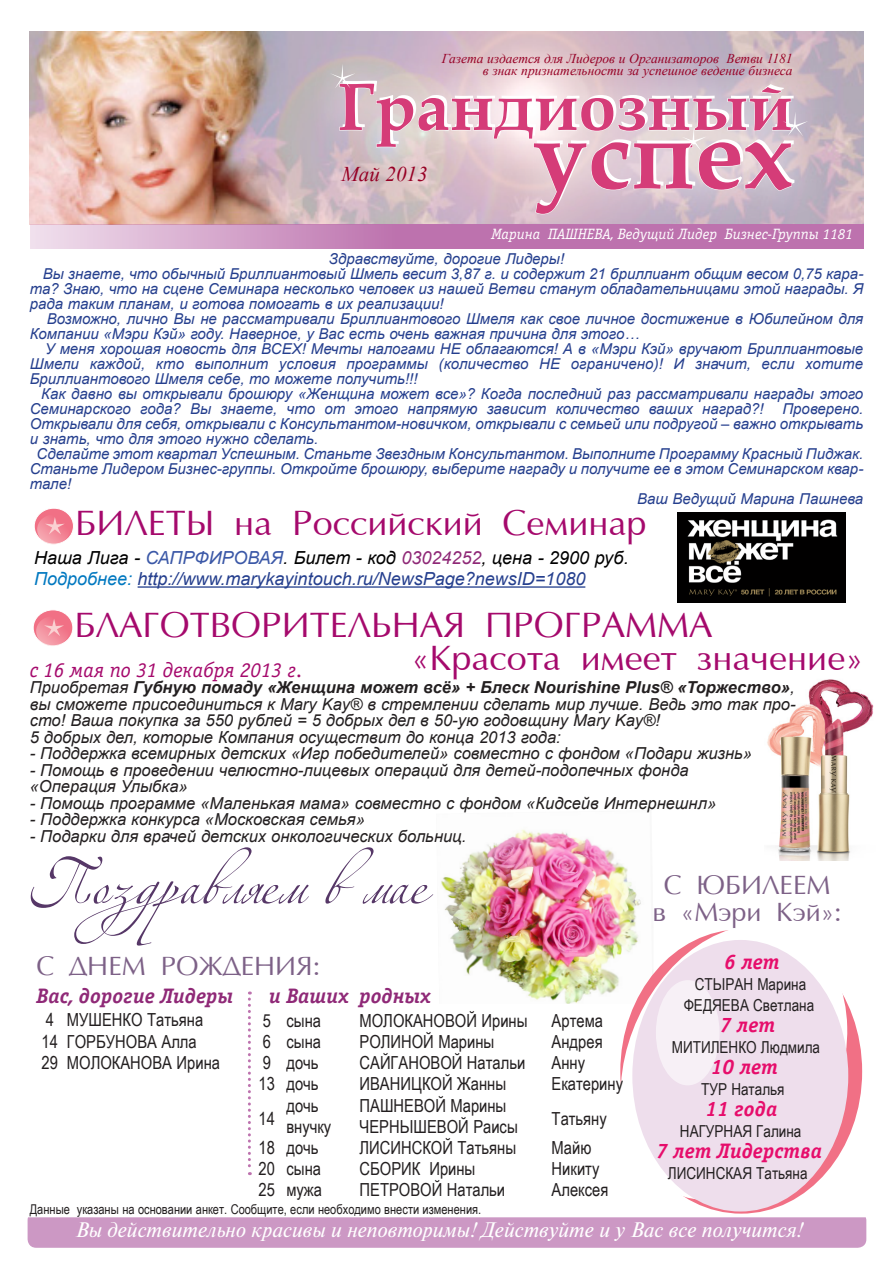
<style>
.page{position:relative;width:893px;height:1263px;background:#fff}
.page>*{position:absolute;margin:0;border:0;box-sizing:border-box;transform-origin:0 0}
.osnova{font:700 97.5px "Book Antiqua";color:#d53c78}
.osnova-2{font:82.5px "Zeferino Three";color:#563767}
.osnova-3{font:700 67.5px "Book Antiqua";color:#d53c78}
.osnova-4{font:36px "AG Opt Cyrillic Normal";color:#a5096c}
.osnova-5{font:27px "AG Opt Cyrillic Normal";color:#7d6187}
.osnova-6{font:italic 21px "Newton C";color:#fff}
.osnova-7{font:italic 700 21px "Officina Serif C";color:#e60d6b}
.osnova-8{font:italic 700 21px "Officina Serif C";color:#8f2977}
.osnova-9{font:italic 21px "Officina Serif C";color:#a5096c}
.osnova-10{font:italic 21px "Times New Roman";color:#970125}
.osnova-11{font:18px/21.3px "Arial Narrow";color:#231f20}
.osnova-12{font:italic 18px "Arial";color:#253f8e}
.osnova-13{font:italic 18px "Arial";color:#000}
.osnova-14{font:italic 16.5px/16.5px "Arial";color:#231f20;text-align:justify}
.osnova-15{font:16.5px "Arial Narrow";color:#231f20}
.osnova-16{font:italic 15px/15px "Arial";color:#253f8e;text-align:justify}
.osnova-17{font:italic 15px "Officina Serif C";color:#fff}
.osnova-18{font:italic 13.5px "Times New Roman";color:#970125}
.osnova-19{font:13.5px "Arial Narrow";color:#231f20}
.s1{color:#3b58a7}
.s2{color:#8f2977}
.s3{color:#0078c0}
.s4{font-weight:700}
</style>
<div class="page">
<img style="left:767px;top:679px;width:107px;height:181px">
<img style="left:441px;top:810px;width:210px;height:194px">
<div style="left:28px;top:1217px;width:838px;height:31px;background:#cc98c4"></div>
<img style="left:30px;top:32px;width:833px;height:192px">
<svg style="left:308px;top:42px;width:521px;height:207px"></svg>
<svg style="left:330px;top:64px;width:478px;height:151px"></svg>
<svg style="left:613px;top:901px;width:242px;height:323px"></svg>
<div style="left:632px;top:940px;width:216px;height:271px;background:#eedeec;border-radius:50%"></div>
<div style="left:656px;top:980px;width:63px;height:105px;background:#f7f0f6;border-radius:50%"></div>
<svg style="left:248px;top:991px;width:3px;height:184px"></svg>
<svg style="left:30px;top:224px;width:833px;height:24px;fill:#bd72ae"></svg>
<svg style="left:34px;top:508px;width:39px;height:36px"></svg>
<div style="left:34px;top:508px;width:40px;height:36px;border:1px solid #fff;border-radius:50%"></div>
<svg style="left:37px;top:515px;width:33px;height:29px"></svg>
<svg style="left:45px;top:517px;width:20px;height:17px"></svg>
<svg style="left:33px;top:610px;width:40px;height:36px"></svg>
<div style="left:33px;top:609px;width:40px;height:37px;border:1px solid #fff;border-radius:50%"></div>
<svg style="left:36px;top:616px;width:33px;height:30px"></svg>
<svg style="left:44px;top:619px;width:20px;height:17px"></svg>
<hr style="left:138px;top:586px;width:447px;height:2px;background:#253f8e">
<img style="left:677px;top:512px;width:169px;height:90px">
<p class="osnova-18" style="left:442px;top:49px;width:352px">Газета издается для Лидеров и Организаторов Ветви 1181</p>
<p class="osnova-18" style="left:483px;top:61px;width:311px">в знак признательности за успешное ведение бизнеса</p>
<p class="osnova-3" style="left:337px;top:61px;width:457px">Грандиозный</p>
<p class="osnova-10" style="left:342px;top:160px;width:87px">Май 2013</p>
<p class="osnova" style="left:534px;top:89px;width:261px">успех</p>
<p class="osnova-17" style="left:491px;top:226px;width:363px">Марина ПАШНЕВА, Ведущий Лидер Бизнес-Группы 1181</p>
<p class="osnova-16" style="left:329px;top:251px;width:237px">Здравствуйте, дорогие Лидеры!</p>
<p class="osnova-16" style="left:30px;top:266px;width:835px;text-indent:13px">Вы знаете, что обычный Бриллиантовый Шмель весит 3,87 г. и содержит 21 бриллиант общим весом 0,75 кара&shy;та? Знаю, что на сцене Семинара несколько человек из нашей Ветви станут обладательницами этой награды. Я рада таким планам, и готова помогать в их реализации!</p>
<p class="osnova-16" style="left:30px;top:311px;width:835px;text-indent:17px">Возможно, лично Вы не рассматривали Бриллиантового Шмеля как свое личное достижение в Юбилейном для<br>Компании «Мэри Кэй» году. Наверное, у Вас есть очень важная причина для этого…</p>
<p class="osnova-16" style="left:30px;top:341px;width:835px;text-indent:15px">У меня хорошая новость для ВСЕХ! Мечты налогами НЕ облагаются! А в «Мэри Кэй» вручают Бриллиантовые Шмели каждой, кто выполнит условия программы (количество НЕ ограничено)! И значит, если хотите Бриллиантового Шмеля себе, то можете получить!!!</p>
<p class="osnova-16" style="left:30px;top:386px;width:835px;text-indent:11px">Как давно вы открывали брошюру «Женщина может все»? Когда последний раз рассматривали награды этого Семинарского года? Вы знаете, что от этого напрямую зависит количество ваших наград?! Проверено.<br>Открывали для себя, открывали с Консультантом-новичком, открывали с семьей или подругой – важно открывать и знать, что для этого нужно сделать.</p>
<p class="osnova-16" style="left:30px;top:446px;width:835px;text-indent:7px">Сделайте этот квартал Успешным. Станьте Звездным Консультантом. Выполните Программу Красный Пиджак.<br>Станьте Лидером Бизнес-группы. Откройте брошюру, выберите награду и получите ее в этом Семинарском квар&shy;тале!</p>
<p class="osnova-16" style="left:637px;top:491px;width:228px">Ваш Ведущий Марина Пашнева</p>
<p class="osnova-4" style="left:75px;top:504px;width:573px">БИЛЕТЫ на Российский Семинар</p>
<p class="osnova-13" style="left:34px;top:546px;width:596px">Наша Лига - <span class="s1">САПРФИРОВАЯ</span>. Билет - код <span class="s2">03024252</span>, цена - 2900 руб.</p>
<p class="osnova-12" style="left:34px;top:567px;width:553px"><span class="s3">Подробнее:</span> http://www.marykayintouch.ru/NewsPage?newsID=1080</p>
<p class="osnova-4" style="left:75px;top:606px;width:639px">БЛАГОТВОРИТЕЛЬНАЯ ПРОГРАММА</p>
<p class="osnova-9" style="left:30px;top:658px;width:275px">с 16 мая по 31 декабря 2013 г.</p>
<p class="osnova-4" style="left:412px;top:639px;width:453px">«Красота имеет значение»</p>
<p class="osnova-14" style="left:30px;top:679px;width:767px">Приобретая <span class="s4">Губную помаду «Женщина может всё» + Блеск Nourishine Plus® «Торжество»</span>, вы сможете присоединиться к Mary Kay® в стремлении сделать мир лучше. Ведь это так про&shy;сто! Ваша покупка за 550 рублей = 5 добрых дел в 50-ую годовщину Mary Kay®!</p>
<p class="osnova-14" style="left:30px;top:729px;width:533px">5 добрых дел, которые Компания осуществит до конца 2013 года:</p>
<p class="osnova-14" style="left:30px;top:745px;width:724px">- Поддержка всемирных детских «Игр победителей» совместно с фондом «Подари жизнь»</p>
<p class="osnova-14" style="left:30px;top:762px;width:660px">- Помощь в проведении челюстно-лицевых операций для детей-подопечных фонда «Операция Улыбка»</p>
<p class="osnova-14" style="left:30px;top:795px;width:688px">- Помощь программе «Маленькая мама» совместно с фондом «Кидсейв Интернешнл»</p>
<p class="osnova-14" style="left:30px;top:811px;width:337px">- Поддержка конкурса «Московская семья»</p>
<p class="osnova-14" style="left:30px;top:828px;width:438px">- Подарки для врачей детских онкологических больниц.</p>
<p class="osnova-2" style="left:30px;top:826px;width:398px">Поздравляем в мае</p>
<p class="osnova-5" style="left:664px;top:871px;width:168px">С ЮБИЛЕЕМ</p>
<p class="osnova-5" style="left:652px;top:898px;width:191px">в «Мэри Кэй»:</p>
<p class="osnova-5" style="left:36px;top:951px;width:285px">С ДНЕМ РОЖДЕНИЯ:</p>
<p class="osnova-11" style="left:42px;top:1009px;width:180px">4 МУШЕНКО Татьяна<br>14 ГОРБУНОВА Алла<br>29 МОЛОКАНОВА Ирина</p>
<p class="osnova-8" style="left:36px;top:984px;width:198px">Вас, дорогие Лидеры</p>
<p class="osnova-8" style="left:269px;top:984px;width:163px">и Ваших родных</p>
<p class="osnova-11" style="left:263px;top:1009px;width:10px">5</p>
<p class="osnova-11" style="left:286px;top:1009px;width:36px">сына</p>
<p class="osnova-11" style="left:360px;top:1009px;width:170px">МОЛОКАНОВОЙ Ирины</p>
<p class="osnova-11" style="left:552px;top:1009px;width:53px">Артема</p>
<p class="osnova-11" style="left:263px;top:1030px;width:10px">6</p>
<p class="osnova-11" style="left:286px;top:1030px;width:36px">сына</p>
<p class="osnova-11" style="left:360px;top:1030px;width:136px">РОЛИНОЙ Марины</p>
<p class="osnova-11" style="left:552px;top:1030px;width:53px">Андрея</p>
<p class="osnova-11" style="left:263px;top:1051px;width:10px">9</p>
<p class="osnova-11" style="left:286px;top:1051px;width:34px">дочь</p>
<p class="osnova-11" style="left:360px;top:1051px;width:167px">САЙГАНОВОЙ Натальи</p>
<p class="osnova-11" style="left:552px;top:1051px;width:35px">Анну</p>
<p class="osnova-11" style="left:259px;top:1073px;width:18px">13</p>
<p class="osnova-11" style="left:286px;top:1073px;width:34px">дочь</p>
<p class="osnova-11" style="left:360px;top:1073px;width:148px">ИВАНИЦКОЙ Жанны</p>
<p class="osnova-11" style="left:552px;top:1073px;width:73px">Екатерину</p>
<p class="osnova-11" style="left:259px;top:1107px;width:18px">14</p>
<p class="osnova-11" style="left:286px;top:1094px;width:34px">дочь</p>
<p class="osnova-11" style="left:360px;top:1094px;width:149px">ПАШНЕВОЙ Марины</p>
<p class="osnova-11" style="left:552px;top:1107px;width:57px">Татьяну</p>
<p class="osnova-11" style="left:286px;top:1115px;width:46px">внучку</p>
<p class="osnova-11" style="left:360px;top:1115px;width:160px">ЧЕРНЫШЕВОЙ Раисы</p>
<p class="osnova-11" style="left:259px;top:1136px;width:18px">18</p>
<p class="osnova-11" style="left:286px;top:1136px;width:34px">дочь</p>
<p class="osnova-11" style="left:360px;top:1136px;width:158px">ЛИСИНСКОЙ Татьяны</p>
<p class="osnova-11" style="left:552px;top:1136px;width:41px">Майю</p>
<p class="osnova-11" style="left:259px;top:1157px;width:18px">20</p>
<p class="osnova-11" style="left:286px;top:1157px;width:36px">сына</p>
<p class="osnova-11" style="left:360px;top:1157px;width:118px">СБОРИК Ирины</p>
<p class="osnova-11" style="left:552px;top:1157px;width:49px">Никиту</p>
<p class="osnova-11" style="left:259px;top:1179px;width:18px">25</p>
<p class="osnova-11" style="left:286px;top:1179px;width:37px">мужа</p>
<p class="osnova-11" style="left:360px;top:1179px;width:147px">ПЕТРОВОЙ Натальи</p>
<p class="osnova-11" style="left:552px;top:1179px;width:58px">Алексея</p>
<p class="osnova-19" style="left:30px;top:1199px;width:453px">Данные указаны на основании анкет. Сообщите, если необходимо внести изменения.</p>
<p class="osnova-7" style="left:724px;top:950px;width:57px">6 лет</p>
<p class="osnova-15" style="left:695px;top:972px;width:113px">СТЫРАН Марина</p>
<p class="osnova-15" style="left:684px;top:993px;width:132px">ФЕДЯЕВА Светлана</p>
<p class="osnova-7" style="left:720px;top:1013px;width:57px">7 лет</p>
<p class="osnova-15" style="left:672px;top:1035px;width:150px">МИТИЛЕНКО Людмила</p>
<p class="osnova-7" style="left:711px;top:1055px;width:69px">10 лет</p>
<p class="osnova-15" style="left:701px;top:1077px;width:85px">ТУР Наталья</p>
<p class="osnova-7" style="left:705px;top:1097px;width:73px">11 года</p>
<p class="osnova-15" style="left:680px;top:1119px;width:123px">НАГУРНАЯ Галина</p>
<p class="osnova-7" style="left:656px;top:1139px;width:167px">7 лет Лидерства</p>
<p class="osnova-15" style="left:668px;top:1161px;width:141px">ЛИСИНСКАЯ Татьяна</p>
<p class="osnova-6" style="left:76px;top:1219px;width:728px">Вы действительно красивы и неповторимы! Действуйте и у Вас все получится!</p>
</div>
